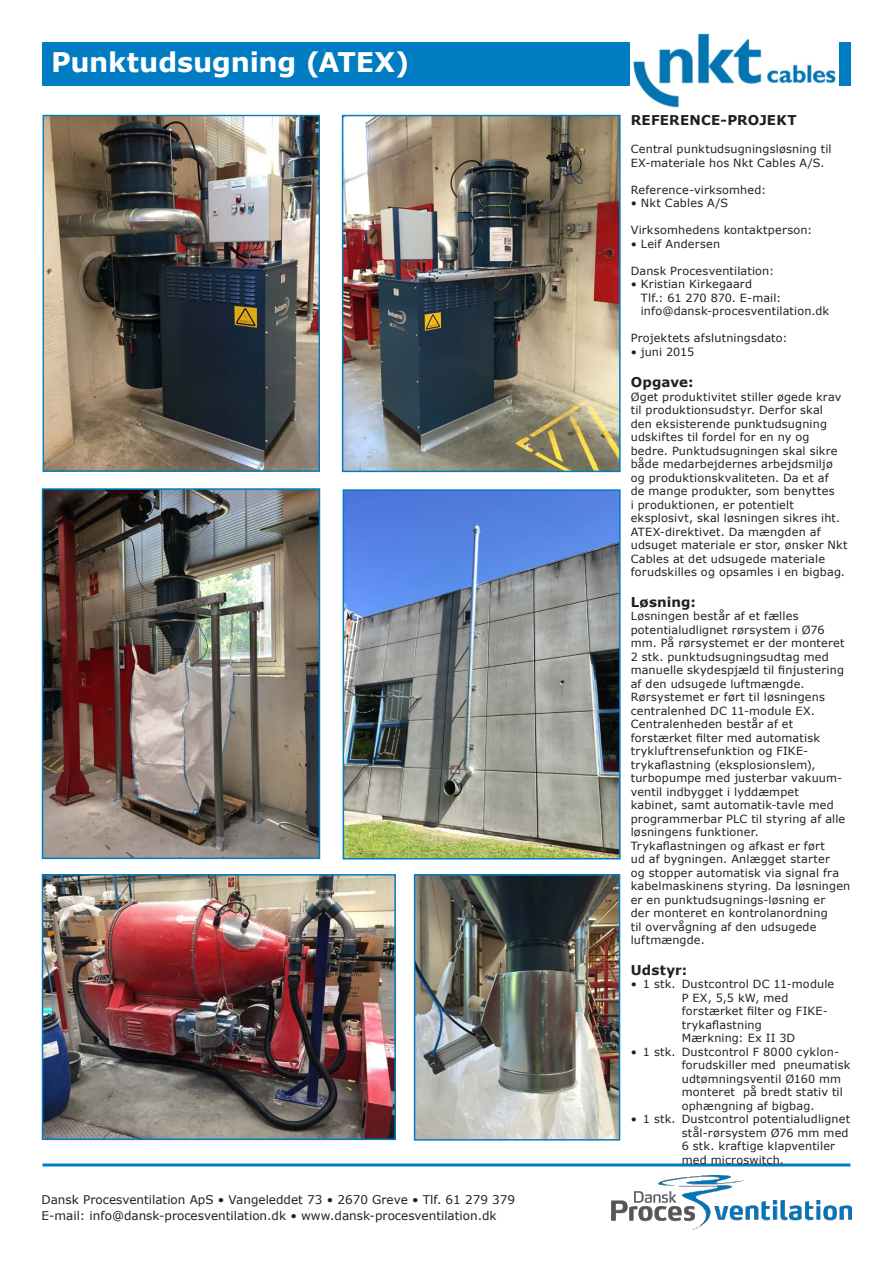
<style>
.page{position:relative;width:893px;height:1263px;background:#fff}
.page>*{position:absolute;margin:0;border:0;box-sizing:border-box;transform-origin:0 0}
.t1{font:700 27px "Verdana";letter-spacing:-.005em;color:#fff}
.t2{font:700 13.5px "Verdana";letter-spacing:.015em;color:#231f20}
.t3{font:12px/16.2px "Verdana";color:#231f20}
.t4{font:11.25px/13.5px "Verdana";letter-spacing:.015em;color:#231f20}
</style>
<div class="page">
<img style="left:612px;top:1176px;width:239px;height:54px">
<hr style="left:43px;top:1163px;width:807px;height:3px;background:#007cc2">
<div style="left:43px;top:43px;width:655px;height:43px;background:#007cc2"></div>
<div style="left:782px;top:43px;width:68px;height:43px;background:#007cc2"></div>
<img style="left:417px;top:877px;width:200px;height:260px">
<div style="left:414px;top:874px;width:206px;height:266px;border:2px solid #007cc2"></div>
<img style="left:346px;top:492px;width:272px;height:364px">
<div style="left:343px;top:489px;width:278px;height:370px;border:2px solid #007cc2"></div>
<img style="left:345px;top:118px;width:273px;height:351px">
<div style="left:342px;top:115px;width:279px;height:357px;border:2px solid #007cc2"></div>
<img style="left:45px;top:491px;width:272px;height:365px">
<div style="left:42px;top:488px;width:278px;height:371px;border:2px solid #007cc2"></div>
<img style="left:45px;top:877px;width:348px;height:260px">
<div style="left:42px;top:874px;width:354px;height:266px;border:2px solid #007cc2"></div>
<img style="left:45px;top:117px;width:273px;height:353px">
<div style="left:43px;top:115px;width:277px;height:357px;border:1px solid #007cc2"></div>
<img style="left:630px;top:33px;width:208px;height:74px">
<h1 class="t1" style="left:51px;top:43px;width:360px">Punktudsugning (ATEX)</h1>
<p class="t3" style="left:41px;top:1191px;width:475px">Dansk Procesventilation ApS • Vangeleddet 73 • 2670 Greve • Tlf. 61 279 379<br>E-mail: info@dansk-procesventilation.dk • www.dansk-procesventilation.dk</p>
<p class="t2" style="left:631px;top:111px;width:167px">REFERENCE-PROJEKT</p>
<p class="t4" style="left:631px;top:142px;width:202px">Central punktudsugningsløsning til<br>EX-materiale hos Nkt Cables A/S.</p>
<p class="t4" style="left:631px;top:183px;width:137px">Reference-virksomhed:</p>
<p class="t4" style="left:631px;top:196px;width:99px">• Nkt Cables A/S</p>
<p class="t4" style="left:631px;top:223px;width:183px">Virksomhedens kontaktperson:</p>
<p class="t4" style="left:631px;top:237px;width:91px">• Leif Andersen</p>
<p class="t4" style="left:631px;top:264px;width:145px">Dansk Procesventilation:</p>
<p class="t4" style="left:641px;top:277px;width:190px;text-indent:-10px">• Kristian Kirkegaard<br>Tlf.: 61 270 870. E-mail: info@dansk-procesventilation.dk</p>
<p class="t4" style="left:631px;top:331px;width:158px">Projektets afslutningsdato:</p>
<p class="t4" style="left:631px;top:345px;width:65px">• juni 2015</p>
<p class="t2" style="left:631px;top:373px;width:64px">Opgave:</p>
<p class="t4" style="left:631px;top:390px;width:218px">Øget produktivitet stiller øgede krav til produktionsudstyr. Derfor skal<br>den eksisterende punktudsugning udskiftes til fordel for en ny og bedre. Punktudsugningen skal sikre både medarbejdernes arbejdsmiljø og produktionskvaliteten. Da et af<br>de mange produkter, som benyttes<br>i produktionen, er potentielt eksplosivt, skal løsningen sikres iht.<br>ATEX-direktivet. Da mængden af udsuget materiale er stor, ønsker Nkt Cables at det udsugede materiale forudskilles og opsamles i en bigbag.</p>
<p class="t2" style="left:631px;top:592px;width:67px">Løsning:</p>
<p class="t4" style="left:631px;top:609px;width:221px">Løsningen består af et fælles potentialudlignet rørsystem i Ø76 mm. På rørsystemet er der monteret<br>2 stk. punktudsugningsudtag med manuelle skydespjæld til finjustering af den udsugede luftmængde.<br>Rørsystemet er ført til løsningens centralenhed DC 11-module EX.<br>Centralenheden består af et forstærket filter med automatisk trykluftrensefunktion og FIKE&shy;trykaflastning (eksplosionslem), turbopumpe med justerbar vakuum&shy;ventil indbygget i lyddæmpet<br>kabinet, samt automatik-tavle med programmerbar PLC til styring af alle løsningens funktioner.<br>Trykaflastningen og afkast er ført<br>ud af bygningen. Anlægget starter<br>og stopper automatisk via signal fra kabelmaskinens styring. Da løsningen er en punktudsugnings-løsning er<br>der monteret en kontrolanordning<br>til overvågning af den udsugede luftmængde.</p>
<p class="t2" style="left:631px;top:960px;width:58px">Udstyr:</p>
<p class="t4" style="left:682px;top:977px;width:154px;text-indent:-51px">• 1 stk. Dustcontrol DC 11-module<br>P EX, 5,5 kW, med forstærket filter og FIKE&shy;trykaflastning<br>Mærkning: Ex II 3D</p>
<p class="t4" style="left:682px;top:1045px;width:170px;text-indent:-51px">• 1 stk. Dustcontrol F 8000 cyklon&shy;forudskiller med pneumatisk udtømningsventil Ø160 mm monteret på bredt stativ til ophængning af bigbag.</p>
<p class="t4" style="left:682px;top:1112px;width:170px;text-indent:-51px">• 1 stk. Dustcontrol potentialudlignet stål-rørsystem Ø76 mm med<br>6 stk. kraftige klapventiler med microswitch.</p>
</div>
